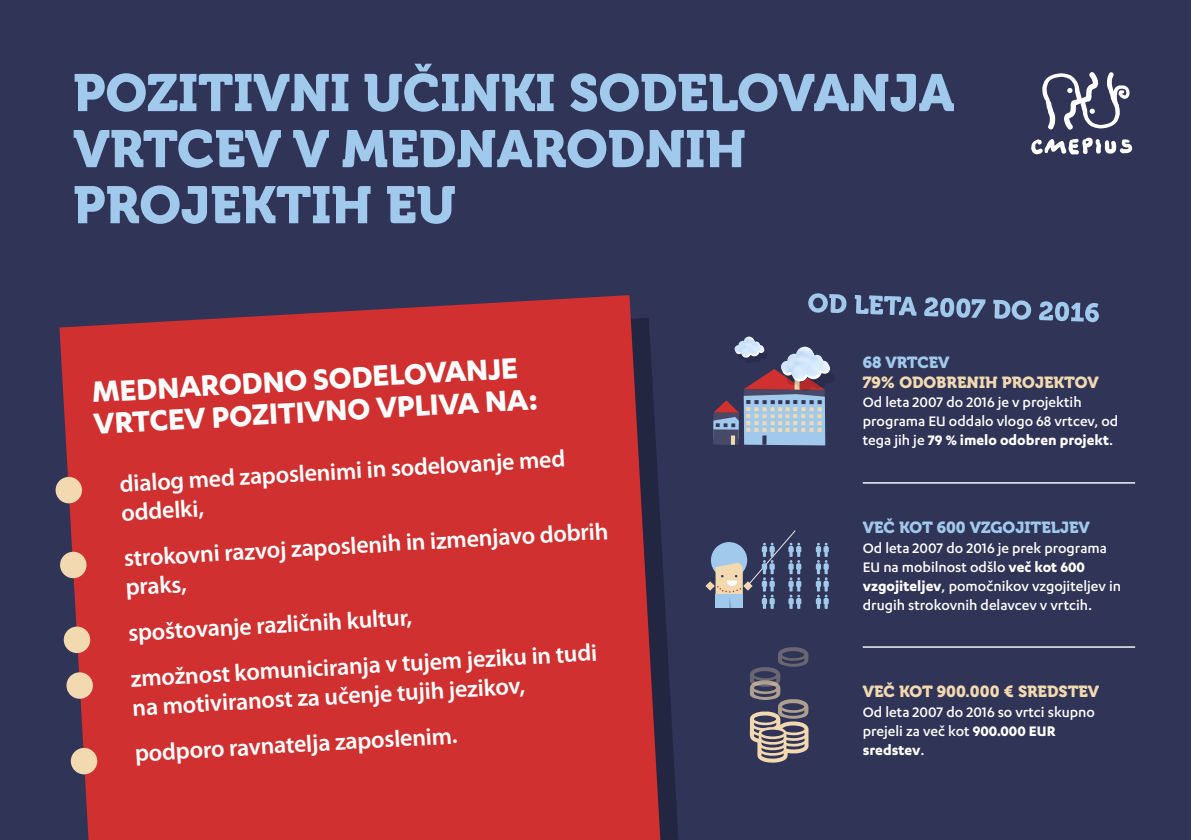
<style>
.page{position:relative;width:1191px;height:840px;background:#fff}
.page>*{position:absolute;margin:0;border:0;box-sizing:border-box;transform-origin:0 0}
.t1{font:52px "Museo 900";color:#a0c9ec}
.t2{font:700 34px/32px "Karbon";color:#fff}
.t3{font:600 24px/29.6px "Myriad Pro";color:#fff}
.t4{font:500 16px/19.2px "Karbon";color:#fff}
.t5{font:16px "Museo 900";color:#f2d9b0}
.t6{font:16px "Museo 900";color:#a0c9ec}
.s1{font-weight:700}
</style>
<div class="page">
<div style="left:0;top:0;width:1191px;height:839px;background:#303457"></div>
<svg style="left:713px;top:346px;width:121px;height:99px"></svg>
<img style="left:734px;top:336px;width:29px;height:20px">
<svg style="left:749px;top:647px;width:59px;height:115px"></svg>
<hr style="left:862px;top:482px;width:273px;height:1px;background:#fff">
<hr style="left:862px;top:646px;width:273px;height:1px;background:#fff">
<svg style="left:660px;top:523px;width:18px;height:316px;fill:#242743"></svg>
<svg style="left:59px;top:295px;width:601px;height:544px;background:#c33031"></svg>
<svg style="left:705px;top:530px;width:96px;height:78px"></svg>
<svg style="left:816px;top:542px;width:12px;height:66px"></svg>
<svg style="left:1031px;top:137px;width:101px;height:18px"></svg>
<svg style="left:1042px;top:72px;width:87px;height:58px"></svg>
<div style="left:55px;top:476px;width:27px;height:27px;background:#f2d9b0;border-radius:50%"></div>
<div style="left:60px;top:551px;width:27px;height:27px;background:#f2d9b0;border-radius:50%"></div>
<div style="left:64px;top:626px;width:26px;height:26px;background:#f2d9b0;border-radius:50%"></div>
<div style="left:66px;top:671px;width:27px;height:27px;background:#f2d9b0;border-radius:50%"></div>
<div style="left:71px;top:747px;width:26px;height:27px;background:#f2d9b0;border-radius:50%"></div>
<svg style="left:808px;top:293px;width:291px;height:29px"></svg>
<h1 class="t1" style="left:73px;top:63px;width:135px">POZITIVNI</h1>
<h1 class="t1" style="left:363px;top:63px;width:106px">UČINKI</h1>
<h1 class="t1" style="left:569px;top:63px;width:36px">SODE</h1>
<h1 class="t1" style="left:708px;top:63px;width:248px">LOVANJ A</h1>
<h1 class="t1" style="left:73px;top:119px;width:352px">VRTCEV V MEDN</h1>
<h1 class="t1" style="left:496px;top:119px;width:72px">ARODNIH</h1>
<h1 class="t1" style="left:73px;top:175px;width:34px">PROJEKTIH</h1>
<h1 class="t1" style="left:385px;top:175px;width:70px">EU</h1>
<h2 class="t2" style="left:91px;top:373px;width:446px;rotate:-3deg">Mednar odno sodelovanje<br>VRTCEV pozit ivno vpliva na:</h2>
<h3 class="t3" style="left:119px;top:467px;width:447px;rotate:-3deg">dialog med zaposlenimi in sodelovanje med oddelki,</h3>
<h3 class="t3" style="left:123px;top:541px;width:486px;rotate:-3deg">strokovni razvoj zaposlenih in izmenjavo dobrih praks,</h3>
<h3 class="t3" style="left:127px;top:608px;width:468px;line-height:45.4px;rotate:-3deg">spoštovanje različnih kultur,<br>zmožnost komuniciranja v tujem jeziku in tudi</h3>
<h3 class="t3" style="left:131px;top:682px;width:395px;line-height:46px;rotate:-3deg">na motiviranost za učenje tujih jezikov, podporo ravnatelja zaposlenim.</h3>
<p class="t6" style="left:862px;top:353px;width:88px">68 VRTCEV</p>
<p class="t5" style="left:862px;top:373px;width:237px">79% ODOBRENIH PROJEKTOV</p>
<p class="t4" style="left:862px;top:391px;width:257px">Od leta 2007 do 2016 je v projektih programa EU oddalo vlogo 68 vrtcev, od tega jih je <span class="s1">79 % imelo odobren projekt</span>.</p>
<p class="t6" style="left:862px;top:518px;width:49px">VE Č KOT</p>
<p class="t6" style="left:936px;top:518px;width:77px">600 VZGOJITE</p>
<p class="t6" style="left:1051px;top:518px;width:21px">LJEV</p>
<p class="t4" style="left:862px;top:537px;width:260px">Od leta 2007 do 2016 je prek programa EU na mobilnost odšlo <span class="s1">več kot 600 vzgojiteljev</span>, pomočnikov vzgojiteljev in drugih strokovnih delavcev v vrtcih.</p>
<p class="t5" style="left:862px;top:682px;width:49px">VE Č KOT</p>
<p class="t5" style="left:936px;top:682px;width:164px">900.000 € SREDSTEV</p>
<p class="t4" style="left:862px;top:701px;width:234px">Od leta 2007 do 2016 so vrtci skupno prejeli za več kot <span class="s1">900.000 EUR sredstev</span>.</p>
</div>
